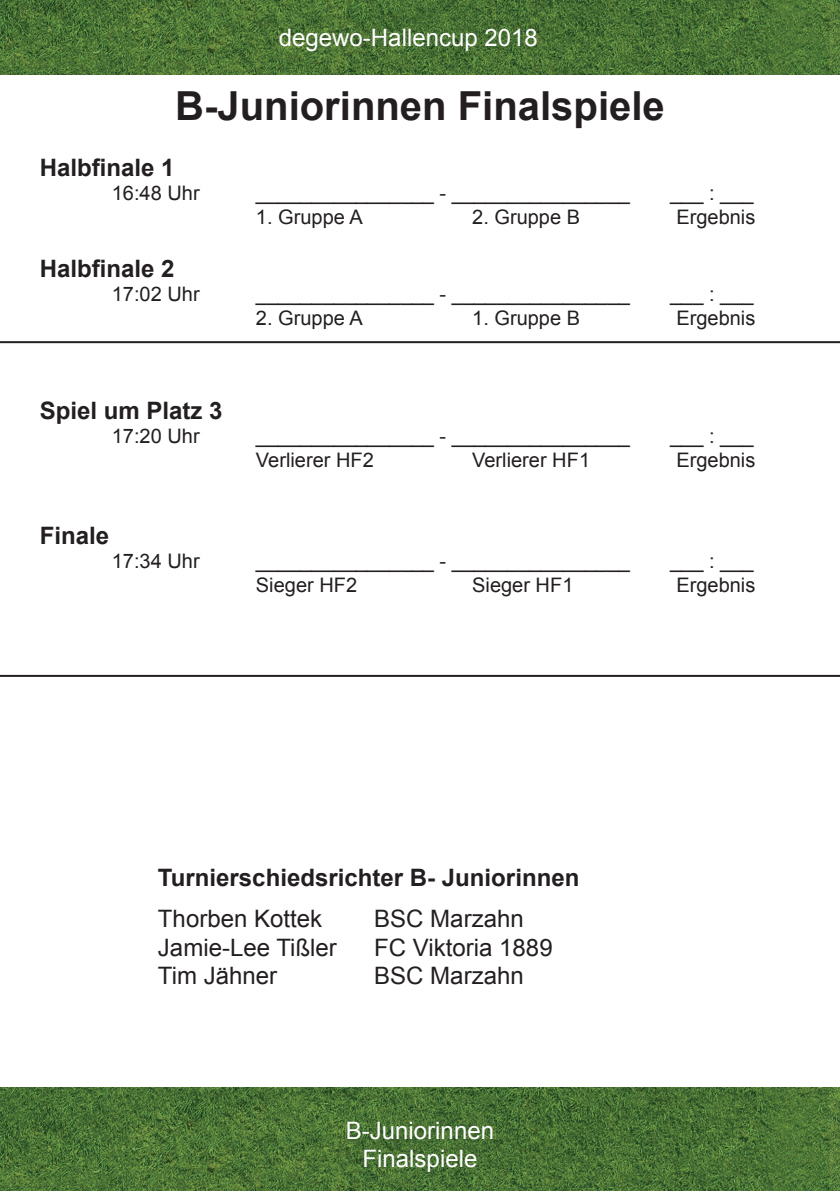
<style>
.page{position:relative;width:840px;height:1191px;background:#fff}
.page>*{position:absolute;margin:0;border:0;box-sizing:border-box;transform-origin:0 0}
.t1{font:700 40px "Arial";color:#231f20}
.t2{font:700 24px "Arial";color:#231f20}
.t3{font:24px "Arial";color:#231f20}
.t4{font:24px/28.8px "Arial";color:#fff;text-align:center}
.t5{font:20px "Arial";color:#231f20}
</style>
<div class="page">
<img style="left:0;top:0;width:839px;height:74px">
<img style="left:0;top:1088px;width:839px;height:103px">
<hr style="left:0;top:341px;width:839px;height:2px;background:#231f20">
<hr style="left:0;top:675px;width:839px;height:2px;background:#231f20">
<p class="t4" style="left:279px;top:23px;width:260px">degewo-Hallencup 2018</p>
<h1 class="t1" style="left:175px;top:79px;width:490px">B-Juniorinnen Finalspiele</h1>
<p class="t2" style="left:40px;top:152px;width:136px">Halbfinale 1</p>
<p class="t5" style="left:112px;top:180px;width:89px">16:48 Uhr</p>
<p class="t5" style="left:256px;top:180px;width:375px">________________ - ________________</p>
<p class="t5" style="left:669px;top:180px;width:85px">___ : ___</p>
<p class="t5" style="left:256px;top:204px;width:108px">1. Gruppe A</p>
<p class="t5" style="left:472px;top:204px;width:109px">2. Gruppe B</p>
<p class="t5" style="left:676px;top:204px;width:80px">Ergebnis</p>
<p class="t2" style="left:40px;top:253px;width:136px">Halbfinale 2</p>
<p class="t5" style="left:112px;top:281px;width:89px">17:02 Uhr</p>
<p class="t5" style="left:256px;top:281px;width:375px">________________ - ________________</p>
<p class="t5" style="left:669px;top:281px;width:85px">___ : ___</p>
<p class="t5" style="left:256px;top:305px;width:108px">2. Gruppe A</p>
<p class="t5" style="left:472px;top:305px;width:109px">1. Gruppe B</p>
<p class="t5" style="left:676px;top:305px;width:80px">Ergebnis</p>
<p class="t2" style="left:40px;top:394px;width:184px">Spiel um Platz 3</p>
<p class="t5" style="left:112px;top:422px;width:89px">17:20 Uhr</p>
<p class="t5" style="left:256px;top:422px;width:375px">________________ - ________________</p>
<p class="t5" style="left:669px;top:422px;width:85px">___ : ___</p>
<p class="t5" style="left:256px;top:446px;width:119px">Verlierer HF2</p>
<p class="t5" style="left:472px;top:446px;width:119px">Verlierer HF1</p>
<p class="t5" style="left:676px;top:446px;width:80px">Ergebnis</p>
<p class="t2" style="left:40px;top:519px;width:71px">Finale</p>
<p class="t5" style="left:112px;top:547px;width:89px">17:34 Uhr</p>
<p class="t5" style="left:256px;top:547px;width:375px">________________ - ________________</p>
<p class="t5" style="left:669px;top:547px;width:85px">___ : ___</p>
<p class="t5" style="left:256px;top:571px;width:103px">Sieger HF2</p>
<p class="t5" style="left:472px;top:571px;width:103px">Sieger HF1</p>
<p class="t5" style="left:676px;top:571px;width:80px">Ergebnis</p>
<p class="t2" style="left:158px;top:861px;width:422px">Turnierschiedsrichter B- Juniorinnen</p>
<p class="t3" style="left:158px;top:902px;width:166px">Thorben Kottek</p>
<p class="t3" style="left:374px;top:902px;width:151px">BSC Marzahn</p>
<p class="t3" style="left:158px;top:931px;width:180px">Jamie-Lee Tißler</p>
<p class="t3" style="left:374px;top:931px;width:180px">FC Viktoria 1889</p>
<p class="t3" style="left:158px;top:960px;width:121px">Tim Jähner</p>
<p class="t3" style="left:374px;top:960px;width:151px">BSC Marzahn</p>
<p class="t4" style="left:345px;top:1116px;width:150px">B-Juniorinnen<br>Finalspiele</p>
</div>
